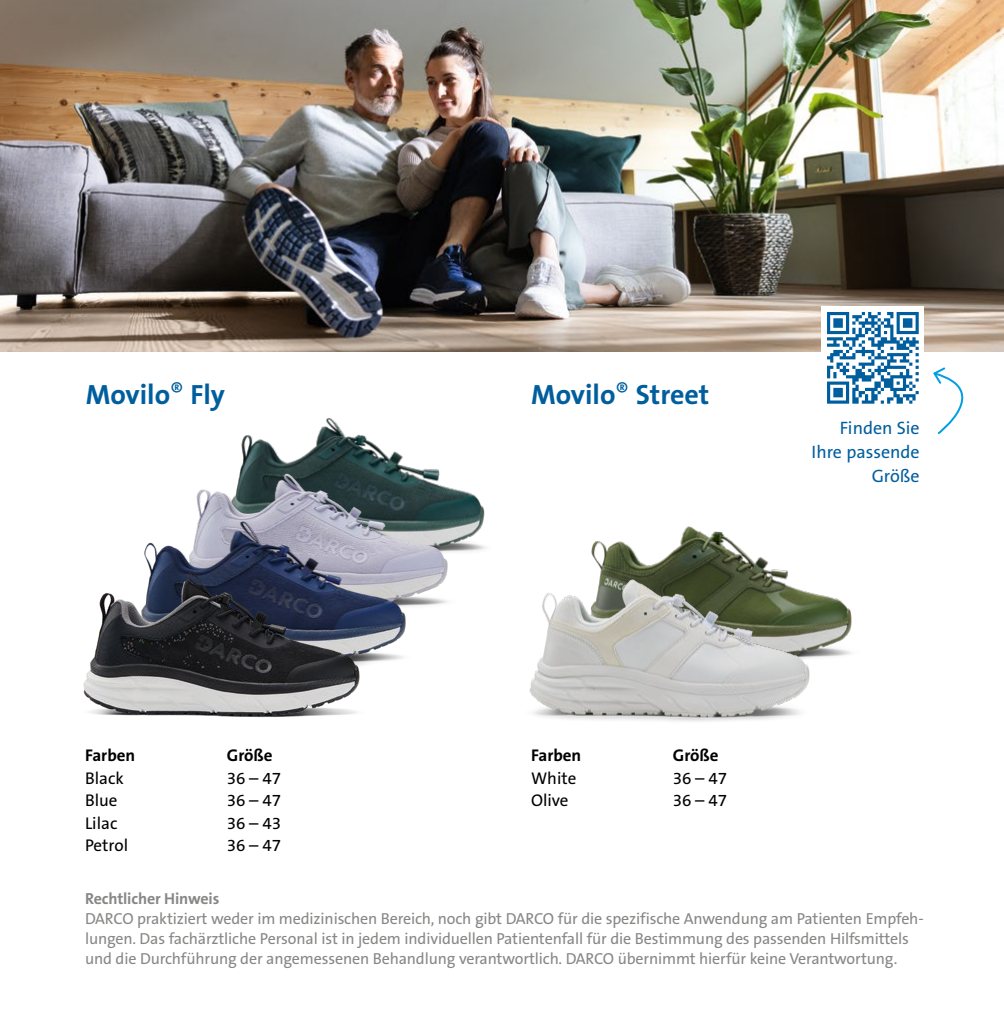
<style>
.page{position:relative;width:1004px;height:1021px;background:#fff}
.page>*{position:absolute;margin:0;border:0;box-sizing:border-box;transform-origin:0 0}
.t1{font:700 28px "The Sans B Plus W7";color:#005e9e}
.t2{font:18px/24px "The Sans B Plus W5 Plain";color:#005e9e;text-align:right}
.t3{font:17px "The Sans B Plus W5 Plain";color:#000}
.t4{font:700 17px "The Sans B Plus W7";color:#000}
.t5{font:16px/20px "The Sans B Plus W5 Plain";letter-spacing:-.01em;color:#878786}
.t6{font:700 16px "The Sans B Plus W7";letter-spacing:-.01em;color:#878786}
.s1{font-family:"The Sans B Plus W5 Plain";font-weight:400;font-size:24px}
</style>
<div class="page">
<img style="left:241px;top:418px;width:245px;height:134px">
<img style="left:196px;top:454px;width:260px;height:152px">
<img style="left:0;top:0;width:1003px;height:351px">
<svg style="left:933px;top:367px;width:31px;height:67px"></svg>
<img style="left:144px;top:507px;width:272px;height:155px">
<img style="left:83px;top:558px;width:288px;height:160px">
<img style="left:592px;top:526px;width:260px;height:131px">
<img style="left:529px;top:548px;width:289px;height:173px">
<div style="left:821px;top:306px;width:103px;height:103px;background:#fff"></div>
<svg style="left:827px;top:312px;width:91px;height:91px"></svg>
<h1 class="t1" style="left:86px;top:377px;width:141px">Movilo<span class="s1">®</span> Fly</h1>
<h1 class="t1" style="left:531px;top:377px;width:180px">Movilo<span class="s1">®</span> Street</h1>
<p class="t2" style="left:811px;top:416px;width:110px">Finden Sie<br>Ihre passende<br>Größe</p>
<p class="t4" style="left:85px;top:744px;width:52px">Farben</p>
<p class="t4" style="left:227px;top:744px;width:47px">Größe</p>
<p class="t3" style="left:85px;top:767px;width:40px">Black</p>
<p class="t3" style="left:227px;top:767px;width:56px">36 – 47</p>
<p class="t3" style="left:85px;top:789px;width:34px">Blue</p>
<p class="t3" style="left:227px;top:789px;width:56px">36 – 47</p>
<p class="t3" style="left:85px;top:811px;width:34px">Lilac</p>
<p class="t3" style="left:227px;top:811px;width:56px">36 – 43</p>
<p class="t3" style="left:85px;top:834px;width:45px">Petrol</p>
<p class="t3" style="left:227px;top:834px;width:56px">36 – 47</p>
<p class="t4" style="left:531px;top:744px;width:52px">Farben</p>
<p class="t4" style="left:673px;top:744px;width:47px">Größe</p>
<p class="t3" style="left:531px;top:767px;width:47px">White</p>
<p class="t3" style="left:673px;top:767px;width:56px">36 – 47</p>
<p class="t3" style="left:531px;top:789px;width:39px">Olive</p>
<p class="t3" style="left:673px;top:789px;width:56px">36 – 47</p>
<p class="t6" style="left:85px;top:888px;width:136px">Rechtlicher Hinweis</p>
<p class="t5" style="left:85px;top:908px;width:840px">DARCO praktiziert weder im medizinischen Bereich, noch gibt DARCO für die spezifische Anwendung am Patienten Empfeh&shy;lungen. Das fachärztliche Personal ist in jedem individuellen Patientenfall für die Bestimmung des passenden Hilfsmittels und die Durchführung der angemessenen Behandlung verantwortlich. DARCO übernimmt hierfür keine Verantwortung.</p>
</div>
